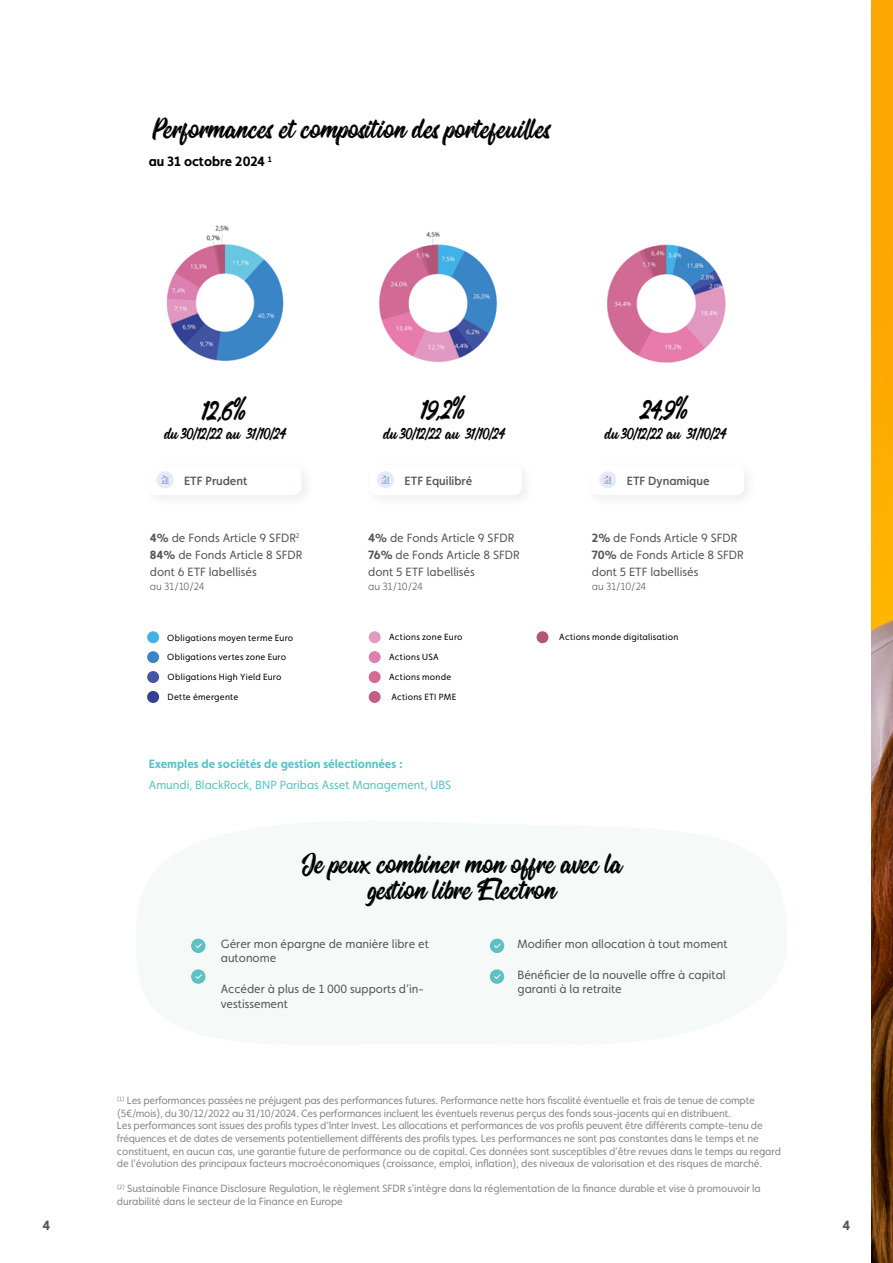
<style>
.page{position:relative;width:893px;height:1263px;background:#fff}
.page>*{position:absolute;margin:0;border:0;box-sizing:border-box;transform-origin:0 0}
.t1{font:36px/25.5px "Oraqle";letter-spacing:.005em;color:#000;text-align:center}
.t2{font:21px "Oraqle";letter-spacing:-.01em;color:#000}
.t3{font:700 13.5px "Faricy New";color:#000}
.t4{font:700 13.5px "Faricy New";color:#575756}
.t5{font:12px/14.4px "Faricy New";color:#575756}
.t6{font:12px "Faricy New";color:#5cc0c5}
.t7{font:700 12px "Faricy New";color:#5cc0c5}
.t8{font:500 12px "Faricy New";color:#575756}
.t9{font:10.5px/12.6px "Faricy New";letter-spacing:-.01em;color:#878787}
.t10{font:300 10.5px "Faricy New";color:#575756}
.t11{font:9px "Faricy New";letter-spacing:.03em;color:#000}
.s1{font-weight:700}
</style>
<div class="page">
<img style="left:872px;top:0;width:21px;height:1263px">
<div style="left:369px;top:691px;width:12px;height:12px;background:#c25f87;border-radius:50%"></div>
<div style="left:537px;top:631px;width:11px;height:12px;background:#b35478;border-radius:50%"></div>
<div style="left:369px;top:671px;width:12px;height:12px;background:#d26c97;border-radius:50%"></div>
<div style="left:369px;top:651px;width:12px;height:12px;background:#db81b1;border-radius:50%"></div>
<div style="left:369px;top:631px;width:12px;height:12px;background:#e19ac1;border-radius:50%"></div>
<div style="left:147px;top:691px;width:12px;height:12px;background:#344192;border-radius:6px"></div>
<div style="left:147px;top:671px;width:12px;height:12px;background:#4256a2;border-radius:50%"></div>
<div style="left:147px;top:651px;width:12px;height:12px;background:#3c84c5;border-radius:50%"></div>
<div style="left:147px;top:631px;width:12px;height:12px;background:#43b1e6;border-radius:50%"></div>
<div style="left:157px;top:471px;width:17px;height:17px;background:#e6e9f7;border-radius:50%"></div>
<svg style="left:161px;top:476px;width:8px;height:8px"></svg>
<div style="left:377px;top:471px;width:17px;height:17px;background:#e6e9f7;border-radius:50%"></div>
<svg style="left:381px;top:476px;width:9px;height:8px"></svg>
<div style="left:599px;top:471px;width:17px;height:17px;background:#e6e9f7;border-radius:50%"></div>
<svg style="left:604px;top:476px;width:8px;height:8px"></svg>
<svg style="left:191px;top:939px;width:14px;height:14px"></svg>
<svg style="left:191px;top:969px;width:14px;height:15px"></svg>
<svg style="left:490px;top:939px;width:14px;height:14px"></svg>
<svg style="left:490px;top:969px;width:14px;height:15px"></svg>
<img style="left:166px;top:225px;width:118px;height:136px">
<img style="left:378px;top:231px;width:119px;height:131px">
<img style="left:607px;top:244px;width:119px;height:119px">
<h1 class="t1" style="left:149px;top:117px;width:403px">Performances et composition des portefeuilles</h1>
<p class="t3" style="left:149px;top:153px;width:125px">au 31 octobre 2024 <sup>1</sup></p>
<h1 class="t1" style="left:202px;top:399px;width:46px">12,6%</h1>
<h2 class="t2" style="left:164px;top:424px;width:123px">du 30/12/22 au 31/10/24</h2>
<h1 class="t1" style="left:422px;top:399px;width:46px">19,2%</h1>
<h2 class="t2" style="left:383px;top:423px;width:123px">du 30/12/22 au 31/10/24</h2>
<h1 class="t1" style="left:641px;top:399px;width:49px">24,9%</h1>
<h2 class="t2" style="left:604px;top:423px;width:123px">du 30/12/22 au 31/10/24</h2>
<p class="t8" style="left:184px;top:473px;width:65px">ETF Prudent</p>
<p class="t8" style="left:405px;top:473px;width:69px">ETF Equilibré</p>
<p class="t8" style="left:627px;top:473px;width:84px">ETF Dynamique</p>
<p class="t5" style="left:150px;top:531px;width:151px"><span class="s1">4%</span> de Fonds Article 9 SFDR<sup>2</sup></p>
<p class="t5" style="left:368px;top:531px;width:148px"><span class="s1">4%</span> de Fonds Article 9 SFDR</p>
<p class="t5" style="left:592px;top:531px;width:147px"><span class="s1">2%</span> de Fonds Article 9 SFDR</p>
<p class="t5" style="left:150px;top:547px;width:154px;line-height:16.5px"><span class="s1">84%</span> de Fonds Article 8 SFDR dont 6 ETF labellisés</p>
<p class="t10" style="left:150px;top:580px;width:56px">au 31/10/24</p>
<p class="t10" style="left:368px;top:580px;width:56px">au 31/10/24</p>
<p class="t10" style="left:592px;top:580px;width:56px">au 31/10/24</p>
<p class="t5" style="left:368px;top:547px;width:153px;line-height:16.5px"><span class="s1">76%</span> de Fonds Article 8 SFDR dont 5 ETF labellisés</p>
<p class="t5" style="left:592px;top:547px;width:153px;line-height:16.5px"><span class="s1">70%</span> de Fonds Article 8 SFDR dont 5 ETF labellisés</p>
<p class="t11" style="left:167px;top:632px;width:127px">Obligations moyen terme Euro</p>
<p class="t11" style="left:389px;top:631px;width:75px">Actions zone Euro</p>
<p class="t11" style="left:167px;top:651px;width:120px">Obligations vertes zone Euro</p>
<p class="t11" style="left:389px;top:651px;width:51px">Actions USA</p>
<p class="t11" style="left:168px;top:671px;width:115px">Obligations High Yield Euro</p>
<p class="t11" style="left:389px;top:671px;width:64px">Actions monde</p>
<p class="t11" style="left:168px;top:691px;width:72px">Dette émergente</p>
<p class="t11" style="left:391px;top:691px;width:66px">Actions ETI PME</p>
<p class="t7" style="left:149px;top:757px;width:255px">Exemples de sociétés de gestion sélectionnées :</p>
<p class="t6" style="left:149px;top:778px;width:304px">Amundi, BlackRock, BNP Paribas Asset Management, UBS</p>
<p class="t11" style="left:559px;top:631px;width:121px">Actions monde digitalisation</p>
<h1 class="t1" style="left:302px;top:852px;width:321px">Je peux combiner mon offre avec la gestion libre Electron</h1>
<p class="t5" style="left:221px;top:936px;width:209px">Gérer mon épargne de manière libre et autonome</p>
<p class="t5" style="left:221px;top:982px;width:204px">Accéder à plus de 1 000 supports d’in&shy;vestissement</p>
<p class="t5" style="left:517px;top:936px;width:212px">Modifier mon allocation à tout moment</p>
<p class="t5" style="left:517px;top:968px;width:210px">Bénéficier de la nouvelle offre à capital garanti à la retraite</p>
<p class="t9" style="left:117px;top:1094px;width:666px"><sup>(1)</sup> Les performances passées ne préjugent pas des performances futures. Performance nette hors fiscalité éventuelle et frais de tenue de compte (5€/mois), du 30/12/2022 au 31/10/2024. Ces performances incluent les éventuels revenus perçus des fonds sous-jacents qui en distribuent.<br>Les performances sont issues des profils types d’Inter Invest. Les allocations et performances de vos profils peuvent être différents compte-tenu de fréquences et de dates de versements potentiellement différents des profils types. Les performances ne sont pas constantes dans le temps et ne constituent, en aucun cas, une garantie future de performance ou de capital. Ces données sont susceptibles d’être revues dans le temps au regard de l’évolution des principaux facteurs macroéconomiques (croissance, emploi, inflation), des niveaux de valorisation et des risques de marché.</p>
<p class="t9" style="left:117px;top:1182px;width:645px"><sup>(2)</sup> Sustainable Finance Disclosure Regulation, le règlement SFDR s'intègre dans la réglementation de la finance durable et vise à promouvoir la durabilité dans le secteur de la Finance en Europe</p>
<p class="t4" style="left:43px;top:1217px;width:9px">4</p>
<p class="t4" style="left:843px;top:1217px;width:9px">4</p>
</div>
